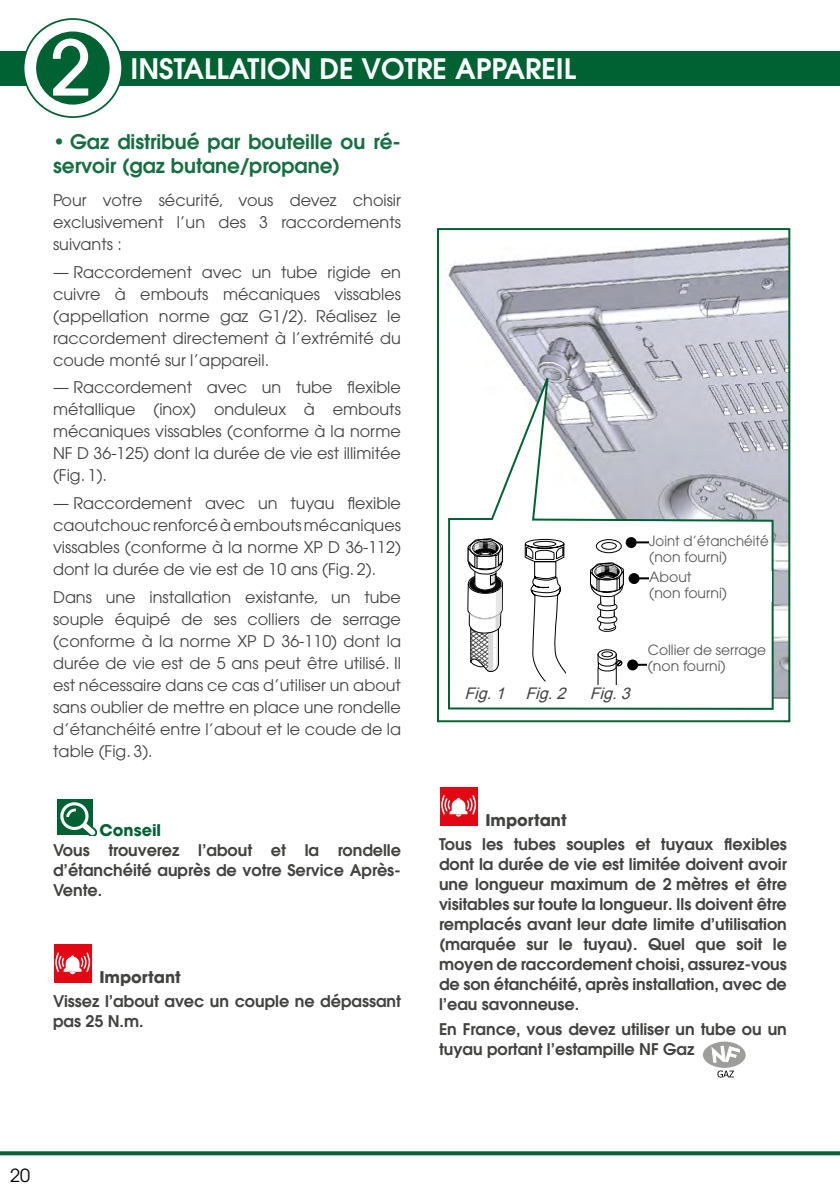
<style>
.page{position:relative;width:840px;height:1191px;background:#fff}
.page>*{position:absolute;margin:0;border:0;box-sizing:border-box;transform-origin:0 0}
.t1{font:500 75.6px "Avant Garde";color:#fff}
.t2{font:600 28px "Avant Garde";color:#fff}
.t3{font:600 20px/24px "Avant Garde";color:#166e41}
.t4{font:18px "Avant Garde";color:#000}
.t5{font:16px/22px "Avant Garde";color:#424241;text-align:justify}
.t6{font:600 16px/20px "Avant Garde";letter-spacing:-.005em;color:#424241;text-align:justify}
.t7{font:700 16px "Avant Garde";color:#424241}
.t8{font:italic 16px "Arial";color:#424241}
.t9{font:700 16px "Avant Garde";color:#006233}
.t10{font:14px/16px "Avant Garde";color:#575756}
.t11{font:14px/16px "Avant Garde";color:#575756;scale:.95 1}
</style>
<div class="page">
<div style="left:0;top:51px;width:839px;height:34px;background:#006233"></div>
<svg style="left:0;top:1151px;width:839px;height:4px;background:#126d42"></svg>
<div style="left:24px;top:19px;width:98px;height:98px;background:#fff;border-radius:50%"></div>
<div style="left:23px;top:18px;width:100px;height:100px;border:2px solid #006233;border-radius:50%"></div>
<div style="left:36px;top:31px;width:73px;height:74px;background:#006233;border-radius:50%"></div>
<div style="left:57px;top:799px;width:35px;height:35px;background:#006233"></div>
<svg style="left:59px;top:800px;width:37px;height:35px"></svg>
<div style="left:54px;top:944px;width:37px;height:39px;background:#e30613"></div>
<svg style="left:55px;top:952px;width:35px;height:22px"></svg>
<div style="left:440px;top:786px;width:37px;height:39px;background:#e30613"></div>
<svg style="left:441px;top:795px;width:35px;height:21px"></svg>
<svg style="left:717px;top:1070px;width:16px;height:7px"></svg>
<svg style="left:702px;top:1041px;width:43px;height:26px"></svg>
<svg style="left:711px;top:1046px;width:28px;height:16px"></svg>
<img style="left:447px;top:237px;width:339px;height:462px">
<div style="left:437px;top:228px;width:352px;height:494px;border:2px solid #006233"></div>
<svg style="left:447px;top:376px;width:327px;height:334px"></svg>
<div style="left:579px;top:528px;width:190px;height:157px;background:#fff"></div>
<div style="left:597px;top:649px;width:19px;height:11px;border:1px solid #000;border-radius:50%"></div>
<svg style="left:597px;top:653px;width:25px;height:32px"></svg>
<div style="left:601px;top:652px;width:11px;height:5px;background:#fff;border-radius:50%"></div>
<div style="left:601px;top:651px;width:11px;height:6px;border:1px solid #000;border-radius:50%"></div>
<svg style="left:596px;top:539px;width:25px;height:14px"></svg>
<div style="left:595px;top:539px;width:26px;height:14px;border:1px solid #000;border-radius:50%"></div>
<div style="left:601px;top:542px;width:15px;height:7px;background:#fff;border-radius:50%"></div>
<div style="left:601px;top:542px;width:15px;height:8px;border:1px solid #000;border-radius:50%"></div>
<svg style="left:590px;top:563px;width:33px;height:69px"></svg>
<svg style="left:524px;top:538px;width:41px;height:144px"></svg>
<svg style="left:466px;top:538px;width:37px;height:163px"></svg>
<div style="left:624px;top:536px;width:13px;height:13px;background:#000;border-radius:50%"></div>
<div style="left:623px;top:535px;width:15px;height:15px;border:2px solid #fff;border-radius:50%"></div>
<hr style="left:636px;top:541px;width:22px;height:2px;background:#000">
<div style="left:627px;top:572px;width:13px;height:13px;background:#000;border-radius:50%"></div>
<div style="left:626px;top:571px;width:15px;height:15px;border:2px solid #fff;border-radius:50%"></div>
<hr style="left:638px;top:577px;width:23px;height:2px;background:#000">
<svg style="left:625px;top:658px;width:13px;height:13px"></svg>
<div style="left:624px;top:657px;width:15px;height:15px;border:2px solid #fff;border-radius:50%"></div>
<hr style="left:637px;top:664px;width:22px;height:2px;background:#000">
<div style="left:649px;top:535px;width:120px;height:30px;background:#fff"></div>
<div style="left:647px;top:644px;width:122px;height:31px;background:#fff"></div>
<div style="left:649px;top:571px;width:122px;height:31px;background:#fff"></div>
<h1 class="t1" style="left:50px;top:21px;width:44px">2</h1>
<p class="t3" style="left:53px;top:129px;width:349px">• Gaz distribué par bouteille ou ré&shy;servoir (gaz butane/propane)</p>
<p class="t5" style="left:53px;top:189px;width:349px">Pour votre sécurité, vous devez choisir exclusivement l’un des 3 raccordements suivants :</p>
<p class="t5" style="left:53px;top:261px;width:349px">— Raccordement avec un tube rigide en cuivre à embouts mécaniques vissables (appellation norme gaz G1/2). Réalisez le raccordement directement à l’extrémité du coude monté sur l’appareil.</p>
<p class="t5" style="left:53px;top:376px;width:349px">— Raccordement avec un tube flexible métallique (inox) onduleux à embouts mécaniques vissables (conforme à la norme NF D 36-125) dont la durée de vie est illimitée (Fig. 1).</p>
<p class="t5" style="left:53px;top:492px;width:349px">— Raccordement avec un tuyau flexible caoutchouc renforcé à embouts mécaniques vissables (conforme à la norme XP D 36-112) dont la durée de vie est de 10 ans (Fig. 2).</p>
<p class="t5" style="left:53px;top:586px;width:349px">Dans une installation existante, un tube souple équipé de ses colliers de serrage (conforme à la norme XP D 36-110) dont la durée de vie est de 5 ans peut être utilisé. Il est nécessaire dans ce cas d’utiliser un about sans oublier de mettre en place une rondelle d’étanchéité entre l’about et le coude de la table (Fig. 3).</p>
<h2 class="t2" style="left:130px;top:51px;width:447px">INSTALLATION DE VOTRE APPAREIL</h2>
<p class="t8" style="left:464px;top:682px;width:108px">Fig.1 Fig.2</p>
<p class="t8" style="left:589px;top:683px;width:47px">Fig.3</p>
<p class="t11" style="left:649px;top:533px;width:127px">Joint d’étanchéité (non fourni)</p>
<p class="t10" style="left:649px;top:569px;width:79px">About<br>(non fourni)</p>
<p class="t10" style="left:647px;top:642px;width:120px">Collier de serrage (non fourni)</p>
<p class="t9" style="left:99px;top:820px;width:63px">Conseil</p>
<p class="t6" style="left:53px;top:840px;width:349px">Vous trouverez l’about et la rondelle d’étanchéité auprès de votre Service Après-Vente.</p>
<p class="t7" style="left:99px;top:967px;width:83px">Important</p>
<p class="t6" style="left:53px;top:991px;width:349px">Vissez l’about avec un couple ne dépassant pas 25 N.m.</p>
<p class="t7" style="left:485px;top:809px;width:83px">Important</p>
<p class="t6" style="left:439px;top:833px;width:349px">Tous les tubes souples et tuyaux flexibles dont la durée de vie est limitée doivent avoir une longueur maximum de 2 mètres et être visitables sur toute la longueur. Ils doivent être remplacés avant leur date limite d’utilisation (marquée sur le tuyau). Quel que soit le moyen de raccordement choisi, assurez-vous de son étanchéité, après installation, avec de l’eau savonneuse.</p>
<p class="t6" style="left:439px;top:1019px;width:349px">En France, vous devez utiliser un tube ou un tuyau portant l’estampille NF Gaz</p>
<p class="t4" style="left:10px;top:1165px;width:21px">20</p>
</div>
